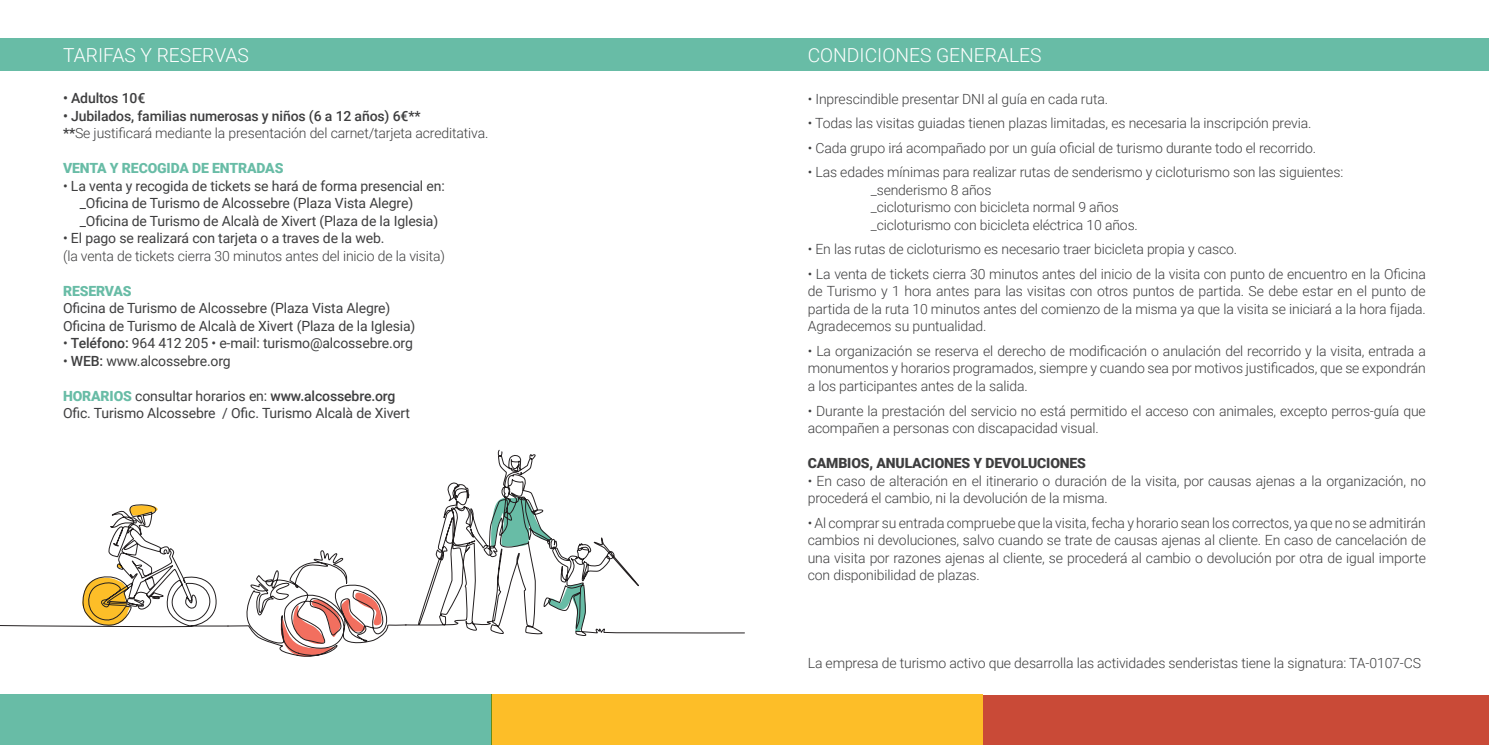
<style>
.page{position:relative;width:1489px;height:745px;background:#fff}
.page>*{position:absolute;margin:0;border:0;box-sizing:border-box;transform-origin:0 0}
.t1{font:300 19.25px "Roboto";color:#fff}
.t2{font:300 14px/17.5px "Roboto";letter-spacing:-.01em;color:#3e3e3f}
.t3{font:14px/17.5px "Roboto";letter-spacing:-.01em;color:#3e3e3f}
.t4{font:900 14px "Roboto";letter-spacing:-.01em;color:#3e3e3f}
.t5{font:900 14px "Roboto";letter-spacing:-.01em;color:#68bca6}
.t6{font:500 14px "Roboto";letter-spacing:-.01em;color:#3e3e3f}
.s1{font-weight:500}
.s2{font-weight:900;color:#68bca6}
</style>
<div class="page">
<div style="left:0;top:38px;width:744px;height:32px;background:#68bca6"></div>
<div style="left:744px;top:38px;width:744px;height:32px;background:#68bca6"></div>
<div style="left:982px;top:694px;width:506px;height:50px;background:#c94a37"></div>
<div style="left:491px;top:693px;width:491px;height:51px;background:#fdbe28"></div>
<div style="left:0;top:693px;width:491px;height:51px;background:#68bca6"></div>
<svg style="left:0;top:504px;width:404px;height:153px"></svg>
<svg style="left:404px;top:449px;width:341px;height:187px"></svg>
<h1 class="t1" style="left:63px;top:41px;width:187px">TARIFAS Y RESERVAS</h1>
<h1 class="t1" style="left:807px;top:41px;width:235px">CONDICIONES GENERALES</h1>
<p class="t6" style="left:63px;top:88px;width:84px">• Adultos 10€</p>
<p class="t2" style="left:63px;top:106px;width:427px"><span class="s1">• Jubilados, familias numerosas y niños (6 a 12 años) 6€**<br>**</span>Se justificará mediante la presentación del carnet/tarjeta acreditativa.</p>
<p class="t5" style="left:63px;top:158px;width:222px">VENTA Y RECOGIDA DE ENTRADAS</p>
<p class="t3" style="left:80px;top:176px;width:366px;text-indent:-17px">• La venta y recogida de tickets se hará de forma presencial en: _Oficina de Turismo de Alcossebre (Plaza Vista Alegre) _Oficina de Turismo de Alcalà de Xivert (Plaza de la Iglesia)</p>
<p class="t3" style="left:63px;top:229px;width:323px">• El pago se realizará con tarjeta o a traves de la web.</p>
<p class="t2" style="left:63px;top:246px;width:383px">(la venta de tickets cierra 30 minutos antes del inicio de la visita)</p>
<p class="t5" style="left:63px;top:281px;width:70px">RESERVAS</p>
<p class="t3" style="left:63px;top:299px;width:354px">Oficina de Turismo de Alcossebre (Plaza Vista Alegre)<br>Oficina de Turismo de Alcalà de Xivert (Plaza de la Iglesia)</p>
<p class="t3" style="left:63px;top:334px;width:351px">• <span class="s1">Teléfono:</span> 964 412 205 • e-mail: turismo@alcossebre.org</p>
<p class="t3" style="left:63px;top:351px;width:169px">• <span class="s1">WEB:</span> www.alcossebre.org</p>
<p class="t3" style="left:63px;top:386px;width:348px"><span class="s2">HORARIOS</span> consultar horarios en: <span class="s1">www.alcossebre.org<br></span>Ofic. Turismo Alcossebre / Ofic. Turismo Alcalà de Xivert</p>
<p class="t2" style="left:807px;top:89px;width:302px">• Inprescindible presentar DNI al guía en cada ruta.</p>
<p class="t2" style="left:807px;top:114px;width:505px">• Todas las visitas guiadas tienen plazas limitadas, es necesaria la inscripción previa.</p>
<p class="t2" style="left:807px;top:138px;width:510px">• Cada grupo irá acompañado por un guía oficial de turismo durante todo el recorrido.</p>
<p class="t2" style="left:870px;top:163px;width:474px;text-indent:-63px">• Las edades mínimas para realizar rutas de senderismo y cicloturismo son las siguientes: _senderismo 8 años<br>_cicloturismo con bicicleta normal 9 años<br>_cicloturismo con bicicleta eléctrica 10 años.</p>
<p class="t2" style="left:807px;top:240px;width:431px">• En las rutas de cicloturismo es necesario traer bicicleta propia y casco.</p>
<p class="t2" style="left:807px;top:264px;width:619px;text-align:justify">• La venta de tickets cierra 30 minutos antes del inicio de la visita con punto de encuentro en la Oficina de Turismo y 1 hora antes para las visitas con otros puntos de partida. Se debe estar en el punto de partida de la ruta 10 minutos antes del comienzo de la misma ya que la visita se iniciará a la hora fijada.<br>Agradecemos su puntualidad.</p>
<p class="t2" style="left:807px;top:341px;width:619px;text-align:justify">• La organización se reserva el derecho de modificación o anulación del recorrido y la visita, entrada a monumentos y horarios programados, siempre y cuando sea por motivos justificados, que se expondrán a los participantes antes de la salida.</p>
<p class="t2" style="left:807px;top:401px;width:619px">• Durante la prestación del servicio no está permitido el acceso con animales, excepto perros-guía que acompañen a personas con discapacidad visual.</p>
<p class="t4" style="left:807px;top:453px;width:280px">CAMBIOS, ANULACIONES Y DEVOLUCIONES</p>
<p class="t2" style="left:807px;top:471px;width:619px">• En caso de alteración en el itinerario o duración de la visita, por causas ajenas a la organización, no procederá el cambio, ni la devolución de la misma.</p>
<p class="t2" style="left:807px;top:513px;width:619px;text-align:justify">• Al comprar su entrada compruebe que la visita, fecha y horario sean los correctos, ya que no se admitirán cambios ni devoluciones, salvo cuando se trate de causas ajenas al cliente. En caso de cancelación de una visita por razones ajenas al cliente, se procederá al cambio o devolución por otra de igual importe con disponibilidad de plazas.</p>
<p class="t2" style="left:807px;top:653px;width:614px">La empresa de turismo activo que desarrolla las actividades senderistas tiene la signatura: TA-0107-CS</p>
</div>
